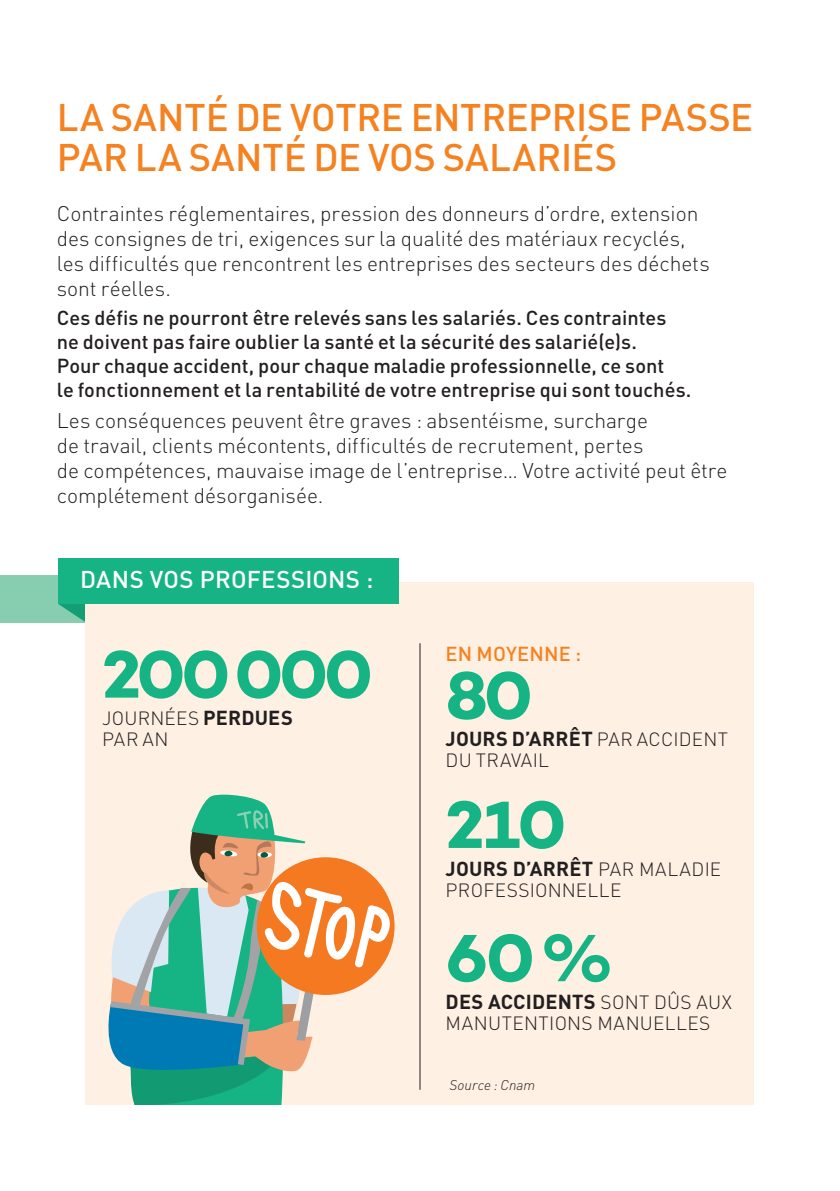
<style>
.page{position:relative;width:840px;height:1191px;background:#fff}
.page>*{position:absolute;margin:0;border:0;box-sizing:border-box;transform-origin:0 0}
.t1{font:68px "Campton Bold DEMO";letter-spacing:-.06em;color:#16b484}
.t2{font:500 38px/40px "DINOT";letter-spacing:-.005em;color:#f58220}
.t3{font:500 24px "DINOT";letter-spacing:.01em;color:#fff}
.t4{font:300 21px/25px "DINOT";letter-spacing:-.005em;color:#231f20}
.t5{font:500 20px/24px "DINOT";color:#231f20}
.t6{font:700 20px "DINOT";letter-spacing:.01em;color:#231f20}
.t7{font:500 20px "DINOT";letter-spacing:.01em;color:#f58220}
.t8{font:300 19px/21px "DINOT";letter-spacing:.015em;color:#231f20}
.t9{font:italic 300 14px "DINOT";letter-spacing:.01em;color:#231f20}
.s1{font-weight:700;font-size:20px}
.s2{font-weight:300;font-size:19px}
</style>
<div class="page">
<div style="left:0;top:575px;width:86px;height:47px;background:#87cdb0"></div>
<svg style="left:58px;top:604px;width:27px;height:18px"></svg>
<div style="left:85px;top:582px;width:668px;height:522px;background:#fef0e2"></div>
<hr style="left:419px;top:643px;width:1px;height:446px;background:#231f20">
<div style="left:58px;top:558px;width:340px;height:46px;background:#16b484"></div>
<svg style="left:108px;top:794px;width:284px;height:310px"></svg>
<h2 class="t2" style="left:57px;top:96px;width:697px">LA SANTÉ DE VOTRE ENTREPRISE PASSE<br>PAR LA SANTÉ DE VOS SALARIÉS</h2>
<p class="t4" style="left:57px;top:200px;width:654px">Contraintes réglementaires, pression des donneurs d’ordre, extension des consignes de tri, exigences sur la qualité des matériaux recyclés, les difficultés que rencontrent les entreprises des secteurs des déchets sont réelles.</p>
<p class="t5" style="left:57px;top:306px;width:636px">Ces défis ne pourront être relevés sans les salariés. Ces contraintes ne doivent pas faire oublier la santé et la sécurité des salarié(e)s.<br>Pour chaque accident, pour chaque maladie professionnelle, ce sont<br>le fonctionnement et la rentabilité de votre entreprise qui sont touchés.</p>
<p class="t4" style="left:57px;top:408px;width:672px">Les conséquences peuvent être graves : absentéisme, surcharge<br>de travail, clients mécontents, difficultés de recrutement, pertes<br>de compétences, mauvaise image de l’entreprise… Votre activité peut être complétement désorganisée.</p>
<p class="t3" style="left:80px;top:564px;width:294px">DANS VOS PROFESSIONS :</p>
<h1 class="t1" style="left:102px;top:635px;width:272px">200 000</h1>
<p class="t8" style="left:102px;top:708px;width:192px">JOURNÉES <span class="s1">PERDUES<br></span>PAR AN</p>
<p class="t7" style="left:445px;top:640px;width:137px">EN MOYENNE :</p>
<h1 class="t1" style="left:445px;top:656px;width:89px">80</h1>
<p class="t6" style="left:445px;top:726px;width:284px">JOURS D’ARRÊT <span class="s2">PAR ACCIDENT</span></p>
<p class="t8" style="left:445px;top:750px;width:105px">DU TRAVAIL</p>
<h1 class="t1" style="left:445px;top:785px;width:122px">210</h1>
<p class="t6" style="left:445px;top:855px;width:277px">JOURS D’ARRÊT <span class="s2">PAR MALADIE</span></p>
<p class="t8" style="left:445px;top:879px;width:177px">PROFESSIONNELLE</p>
<h1 class="t1" style="left:445px;top:918px;width:170px">60%</h1>
<p class="t6" style="left:445px;top:988px;width:287px">DES ACCIDENTS <span class="s2">SONT DÛS AUX</span></p>
<p class="t8" style="left:445px;top:1012px;width:266px">MANUTENTIONS MANUELLES</p>
<p class="t9" style="left:449px;top:1076px;width:87px">Source : Cnam</p>
</div>
